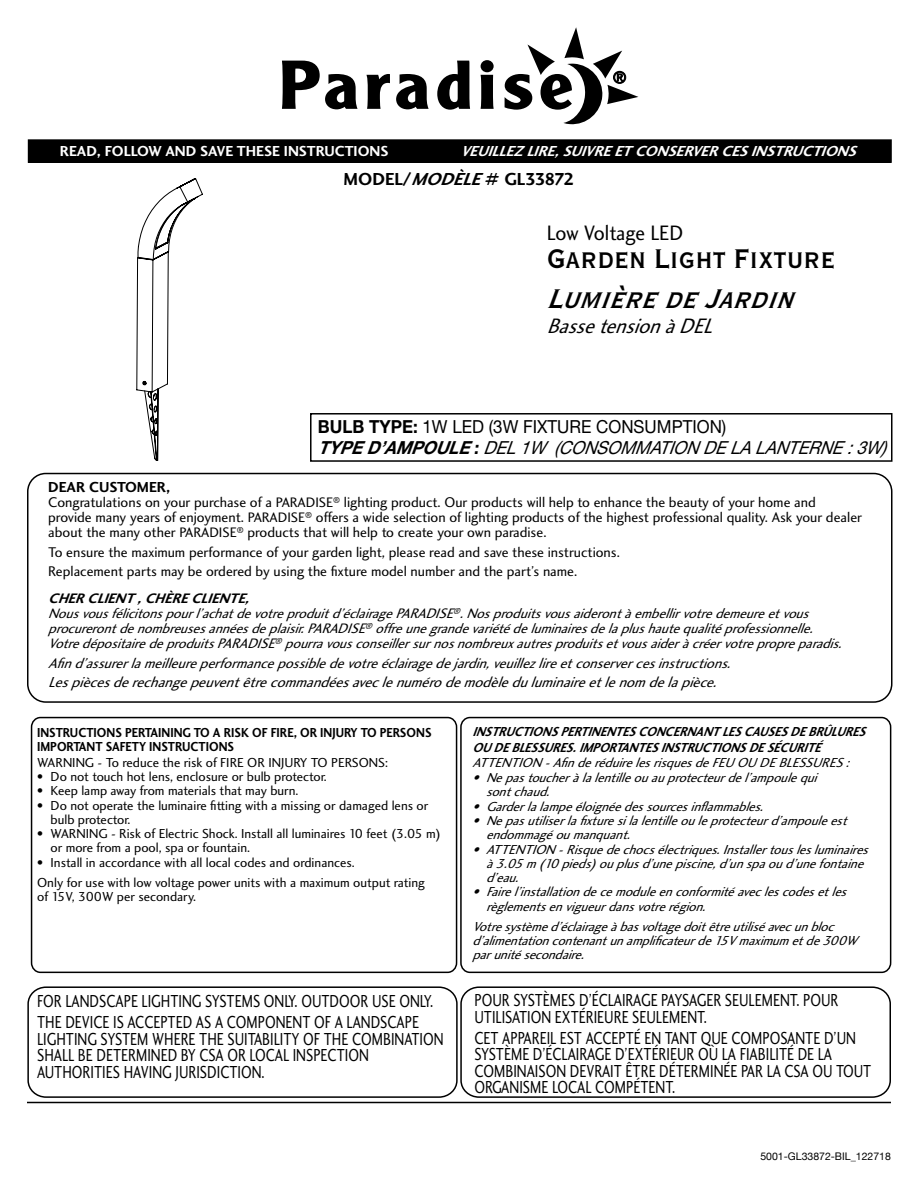
<style>
.page{position:relative;width:918px;height:1188px;background:#fff}
.page>*{position:absolute;margin:0;border:0;box-sizing:border-box;transform-origin:0 0}
.t1{font:35.55px "Copperplate Gothic Std 30 BC";color:#000;scale:.95 1}
.t2{font:italic 35.55px "Copperplate Gothic Std 30 BC";color:#000;scale:.95 1}
.t3{font:italic 21.6px "Charlotte Sans Book Plain";color:#000;scale:.95 1}
.t4{font:21.6px "Charlotte Sans Book Plain";color:#000;scale:.95 1}
.t5{font:18px/16.5px "Charlotte Sans Book Plain";color:#000;scale:.79 1}
.t6{font:italic 18px/21.6px "Helvetica Neue LT Std";color:#000;scale:.94 1}
.t7{font:18px "Charlotte Sans Bold Plain";color:#000}
.t8{font:italic 15px "Charlotte Sans Book Plain";color:#000}
.t9{font:italic 15px "Charlotte Sans Bold Plain";color:#fff}
.t10{font:15px "Charlotte Sans Bold Plain";color:#fff}
.t11{font:15px "Charlotte Sans Bold Plain";color:#000}
.t12{font:14.55px/15px "Charlotte Sans Book Plain";color:#000}
.t13{font:italic 14.55px "Charlotte Sans Book Plain";color:#000}
.t14{font:italic 14.25px "Charlotte Sans Bold Plain";color:#000}
.t15{font:italic 14.1px/15px "Charlotte Sans Book Plain";color:#000}
.t16{font:italic 13.5px/14.2px "Charlotte Sans Book Plain";color:#000}
.t17{font:13.5px/14.2px "Charlotte Sans Book Plain";color:#000}
.t18{font:italic 13.5px/15.8px "Charlotte Sans Bold Plain";color:#000;scale:.9 1}
.t19{font:13.5px/14.2px "Charlotte Sans Bold Plain";color:#000;scale:.9 1}
.t20{font:10.5px "Helvetica Neue";color:#000}
.s1{font-style:italic}
.s2{font-weight:700;font-style:normal}
.s3{font-style:normal}
.s4{font-weight:700}
.s5{font-size:14.25px}
</style>
<div class="page">
<div style="left:29px;top:140px;width:862px;height:22px;background:#000"></div>
<div style="left:28px;top:139px;width:864px;height:24px;border:2px solid #000"></div>
<div style="left:27px;top:473px;width:866px;height:230px;border:2px solid #000;border-radius:18px"></div>
<hr style="left:27px;top:1102px;width:864px;height:1px;background:#000">
<div style="left:27px;top:986px;width:431px;height:112px;border:2px solid #000;border-radius:17px"></div>
<div style="left:460px;top:986px;width:431px;height:112px;border:2px solid #000;border-radius:17px"></div>
<div style="left:31px;top:717px;width:426px;height:256px;border:2px solid #000;border-radius:9px"></div>
<div style="left:460px;top:717px;width:431px;height:256px;border:2px solid #000;border-radius:9px"></div>
<div style="left:310px;top:413px;width:583px;height:49px;border:2px solid #000"></div>
<svg style="left:282px;top:61px;width:76px;height:48px"></svg>
<svg style="left:367px;top:74px;width:23px;height:35px"></svg>
<svg style="left:396px;top:74px;width:33px;height:35px"></svg>
<svg style="left:437px;top:61px;width:33px;height:49px"></svg>
<svg style="left:481px;top:60px;width:13px;height:49px"></svg>
<svg style="left:505px;top:27px;width:133px;height:98px"></svg>
<svg style="left:119px;top:178px;width:91px;height:295px"></svg>
<p class="t10" style="left:60px;top:142px;width:330px">READ, FOLLOW AND SAVE THESE INSTRUCTIONS</p>
<p class="t9" style="left:461px;top:142px;width:422px">VEUILLEZLIRE,SUIVREETCONSERVERCESINSTRUCTIONS</p>
<h3 class="t7" style="left:344px;top:168px;width:232px">MODEL/<span class="s1">MODÈLE</span># GL33872</h3>
<h2 class="t4" style="left:547px;top:220px;width:145px">Low Voltage LED</h2>
<h1 class="t1" style="left:547px;top:242px;width:305px">Garden Light Fixture</h1>
<h1 class="t2" style="left:547px;top:281px;width:274px">LumièredeJardin</h1>
<h2 class="t3" style="left:547px;top:312px;width:217px">BassetensionàDEL</h2>
<h3 class="t6" style="left:318px;top:415px;width:609px"><span class="s2">BULB TYPE:</span> <span class="s3">1W LED (3W FIXTURE CONSUMPTION)<br></span><span class="s4">TYPED’AMPOULE</span><span class="s2">:</span> DEL1W (CONSOMMATIONDELALANTERNE:3W)</h3>
<p class="t11" style="left:48px;top:478px;width:124px">DEAR CUSTOMER,</p>
<p class="t12" style="left:48px;top:495px;width:815px">Congratulations on your purchase of a <span class="s5">PARADISE</span><sup>®</sup> lighting product. Our products will help to enhance the beauty of your home and provide many years of enjoyment. <span class="s5">PARADISE</span><sup>®</sup> offers a wide selection of lighting products of the highest professional quality. Ask your dealer about the many other <span class="s5">PARADISE</span><sup>®</sup> products that will help to create your own paradise.</p>
<p class="t12" style="left:48px;top:542px;width:573px;line-height:19.5px">To ensure the maximum performance of your garden light, please read and save these instructions.<br>Replacement parts may be ordered by using the fixture model number and the part’s name.</p>
<p class="t14" style="left:48px;top:590px;width:226px">CHERCLIENT,CHÈRECLIENTE,</p>
<p class="t15" style="left:48px;top:606px;width:821px">Nousvousfélicitonspourl’achatdevotreproduitd’éclairage<span class="s5">PARADISE</span><sup>®</sup>.Nosproduitsvousaiderontàembellirvotredemeureetvous procurerontdenombreusesannéesdeplaisir.<span class="s5">PARADISE</span><sup>®</sup>offreunegrandevariétédeluminairesdelaplushautequalitéprofessionnelle.<br>Votredépositairedeproduits<span class="s5">PARADISE</span><sup>®</sup>pourravousconseillersurnosnombreuxautresproduitsetvousaideràcréervotrepropreparadis.</p>
<p class="t13" style="left:48px;top:654px;width:710px">Afind’assurerlameilleureperformancepossibledevotreéclairagedejardin,veuillezlireetconservercesinstructions.</p>
<p class="t8" style="left:48px;top:673px;width:697px">Lespiècesderechangepeuventêtrecommandéesaveclenumérodemodèleduluminaireetlenomdelapièce.</p>
<p class="t19" style="left:37px;top:725px;width:440px">INSTRUCTIONS PERTAINING TO A RISK OF FIRE, OR INJURY TO PERSONS<br>IMPORTANT SAFETY INSTRUCTIONS</p>
<p class="t17" style="left:37px;top:755px;width:352px">WARNING - To reduce the risk of FIRE OR INJURY TO PERSONS:</p>
<p class="t17" style="left:37px;top:769px;width:291px">• Do not touch hot lens, enclosure or bulb protector.</p>
<p class="t17" style="left:37px;top:784px;width:263px">• Keep lamp away from materials that may burn.</p>
<p class="t17" style="left:51px;top:798px;width:379px;text-indent:-14px">• Do not operate the luminaire fitting with a missing or damaged lens or bulb protector.</p>
<p class="t17" style="left:51px;top:826px;width:392px;text-indent:-14px">• WARNING - Risk of Electric Shock. Install all luminaires 10 feet (3.05 m) or more from a pool, spa or fountain.</p>
<p class="t17" style="left:37px;top:852px;width:389px;line-height:20.2px">• Install in accordance with all local codes and ordinances.<br>Only for use with low voltage power units with a maximum output rating</p>
<p class="t17" style="left:37px;top:889px;width:161px">of 15V, 300W per secondary.</p>
<h3 class="t5" style="left:37px;top:990px;width:503px;line-height:21px">FOR LANDSCAPE LIGHTING SYSTEMS ONLY. OUTDOOR USE ONLY.<br>THE DEVICE IS ACCEPTED AS A COMPONENT OF A LANDSCAPE</h3>
<h3 class="t5" style="left:37px;top:1030px;width:516px">LIGHTING SYSTEM WHERE THE SUITABILITY OF THE COMBINATION<br>SHALL BE DETERMINED BY CSA OR LOCAL INSPECTION<br>AUTHORITIES HAVING JURISDICTION.</h3>
<p class="t18" style="left:472px;top:723px;width:463px">INSTRUCTIONSPERTINENTESCONCERNANTLESCAUSESDEBRÛLURES<br>OUDEBLESSURES.IMPORTANTESINSTRUCTIONSDESÉCURITÉ</p>
<p class="t16" style="left:472px;top:756px;width:403px">ATTENTION-AfinderéduirelesrisquesdeFEUOUDEBLESSURES:</p>
<p class="t16" style="left:486px;top:770px;width:357px;text-indent:-14px">• Nepastoucheràlalentilleouauprotecteurdel’ampoulequi sontchaud.</p>
<p class="t16" style="left:472px;top:799px;width:317px">• Garderlalampeéloignéedessourcesinflammables.</p>
<p class="t16" style="left:486px;top:813px;width:387px;text-indent:-14px">• Nepasutiliserlafixturesilalentilleouleprotecteurd’ampouleest endommagéoumanquant.</p>
<p class="t16" style="left:486px;top:842px;width:408px;text-indent:-14px">• ATTENTION-Risquedechocsélectriques.Installertouslesluminaires à3.05m(10pieds)ouplusd’unepiscine,d’unspaoud’unefontaine d’eau.</p>
<p class="t16" style="left:486px;top:885px;width:386px;text-indent:-14px">• Fairel’installationdecemoduleenconformitéaveclescodesetles règlementsenvigueurdansvotrerégion.</p>
<p class="t16" style="left:472px;top:919px;width:411px">Votresystèmed’éclairageàbasvoltagedoitêtreutiliséavecunbloc d’alimentationcontenantunamplificateurde15Vmaximumetde300W parunitésecondaire.</p>
<h3 class="t5" style="left:474px;top:992px;width:462px">POUR SYSTÈMES D’ÉCLAIRAGE PAYSAGER SEULEMENT. POUR<br>UTILISATION EXTÉRIEURE SEULEMENT.</h3>
<h3 class="t5" style="left:474px;top:1030px;width:504px">CET APPAREIL EST ACCEPTÉ EN TANT QUE COMPOSANTE D’UN SYSTÈME D’ÉCLAIRAGE D’EXTÉRIEUR OÙ LA FIABILITÉ DE LA COMBINAISON DEVRAIT ÊTRE DÉTERMINÉE PAR LA CSA OU TOUT ORGANISME LOCAL COMPÉTENT.</h3>
<p class="t20" style="left:760px;top:1149px;width:132px">5001-GL33872-BIL_122718</p>
</div>
